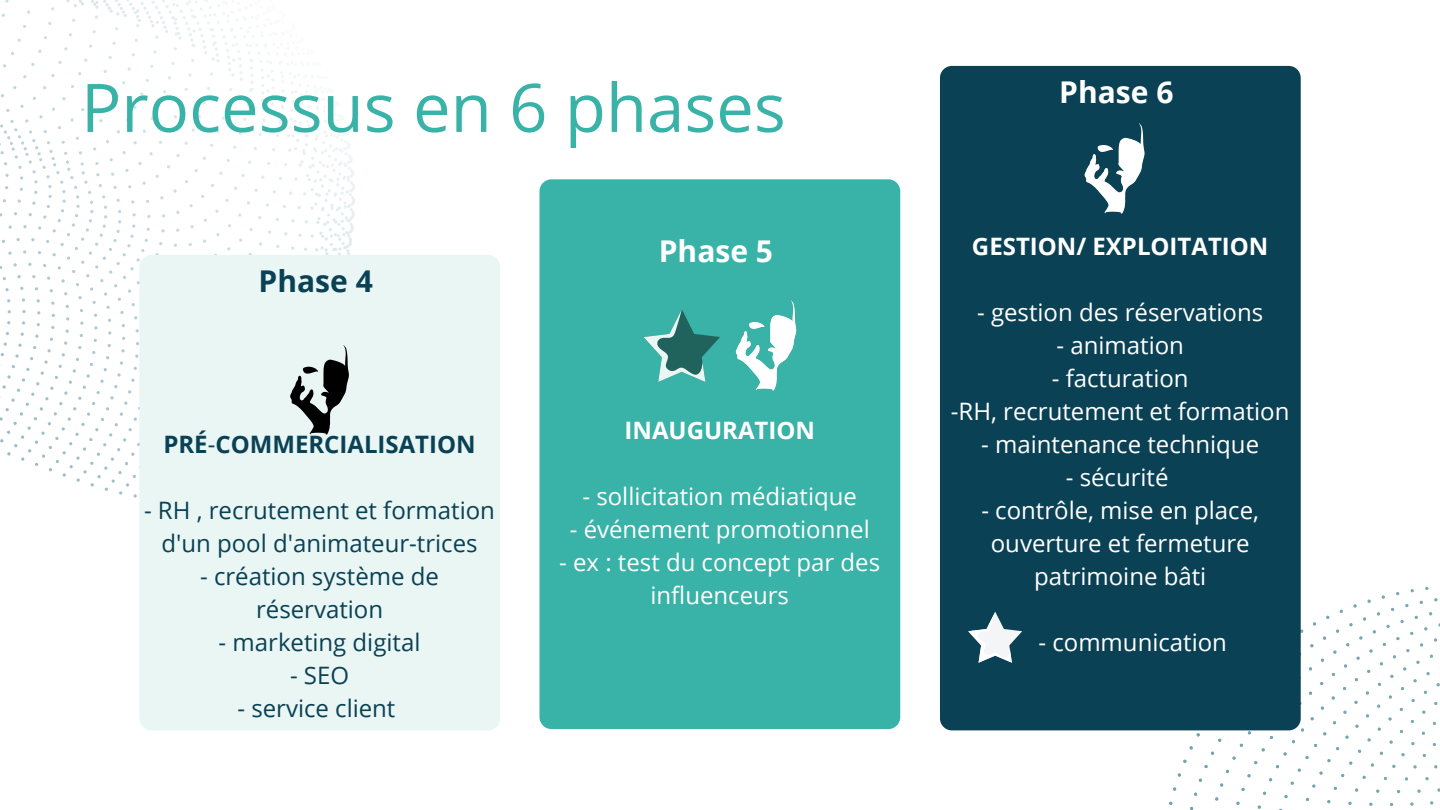
<style>
.page{position:relative;width:1440px;height:810px;background:#fff}
.page>*{position:absolute;margin:0;border:0;box-sizing:border-box;transform-origin:0 0}
.t1{font:67px "Open Sans";color:#39b2a7}
.t2{font:700 30px "Open Sans";color:#fff}
.t3{font:700 30px "Open Sans";color:#0a4154}
.t4{font:24px/33px "Open Sans";color:#fff;text-align:center}
.t5{font:24px/33px "Open Sans";color:#0a4154;text-align:center}
.t6{font:700 24px "Open Sans";color:#fff}
.t7{font:700 24px "Open Sans";color:#0a4154}
.s1{font-weight:400}
</style>
<div class="page">
<svg style="left:0;top:0;width:355px;height:498px"></svg>
<svg style="left:1068px;top:586px;width:372px;height:224px"></svg>
<div style="left:139px;top:255px;width:361px;height:475px;background:#e9f6f4;border-radius:12px"></div>
<div style="left:540px;top:179px;width:360px;height:550px;background:#39b2a7;border-radius:12px"></div>
<div style="left:940px;top:66px;width:361px;height:664px;background:#0a4154;border-radius:12px"></div>
<img style="left:290px;top:346px;width:59px;height:88px">
<svg style="left:644px;top:309px;width:76px;height:73px"></svg>
<svg style="left:968px;top:612px;width:54px;height:51px"></svg>
<img style="left:735px;top:301px;width:62px;height:90px">
<img style="left:1084px;top:124px;width:61px;height:90px">
<h1 class="t1" style="left:81px;top:60px;width:706px">Processus en 6 phases</h1>
<p class="t3" style="left:259px;top:260px;width:116px">Phase 4</p>
<p class="t7" style="left:163px;top:428px;width:314px">PRÉ<span class="s1">-</span>COMMERCIALISATION</p>
<p class="t5" style="left:144px;top:494px;width:352px">- RH , recrutement et formation d'un pool d'animateur-trices</p>
<p class="t5" style="left:200px;top:560px;width:240px">- création système de réservation</p>
<p class="t5" style="left:219px;top:626px;width:203px">- marketing digital</p>
<p class="t5" style="left:290px;top:659px;width:61px">- SEO</p>
<p class="t5" style="left:237px;top:692px;width:159px">- service client</p>
<p class="t2" style="left:659px;top:230px;width:116px">Phase 5</p>
<p class="t6" style="left:625px;top:413px;width:192px">INAUGURATION</p>
<p class="t4" style="left:582px;top:479px;width:276px">- sollicitation médiatique</p>
<p class="t4" style="left:570px;top:512px;width:301px">- événement promotionnel</p>
<p class="t4" style="left:559px;top:545px;width:322px">- ex : test du concept par des influenceurs</p>
<p class="t2" style="left:1059px;top:71px;width:116px">Phase 6</p>
<p class="t6" style="left:972px;top:230px;width:298px">GESTION/ EXPLOITATION</p>
<p class="t4" style="left:977px;top:296px;width:288px">- gestion des réservations</p>
<p class="t4" style="left:1057px;top:329px;width:129px">- animation</p>
<p class="t4" style="left:951px;top:362px;width:340px">- facturation<br>-RH, recrutement et formation</p>
<p class="t4" style="left:981px;top:428px;width:279px">- maintenance technique</p>
<p class="t4" style="left:1066px;top:461px;width:104px">- sécurité</p>
<p class="t4" style="left:981px;top:494px;width:279px">- contrôle, mise en place, ouverture et fermeture patrimoine bâti</p>
<p class="t4" style="left:1038px;top:626px;width:190px">- communication</p>
</div>
